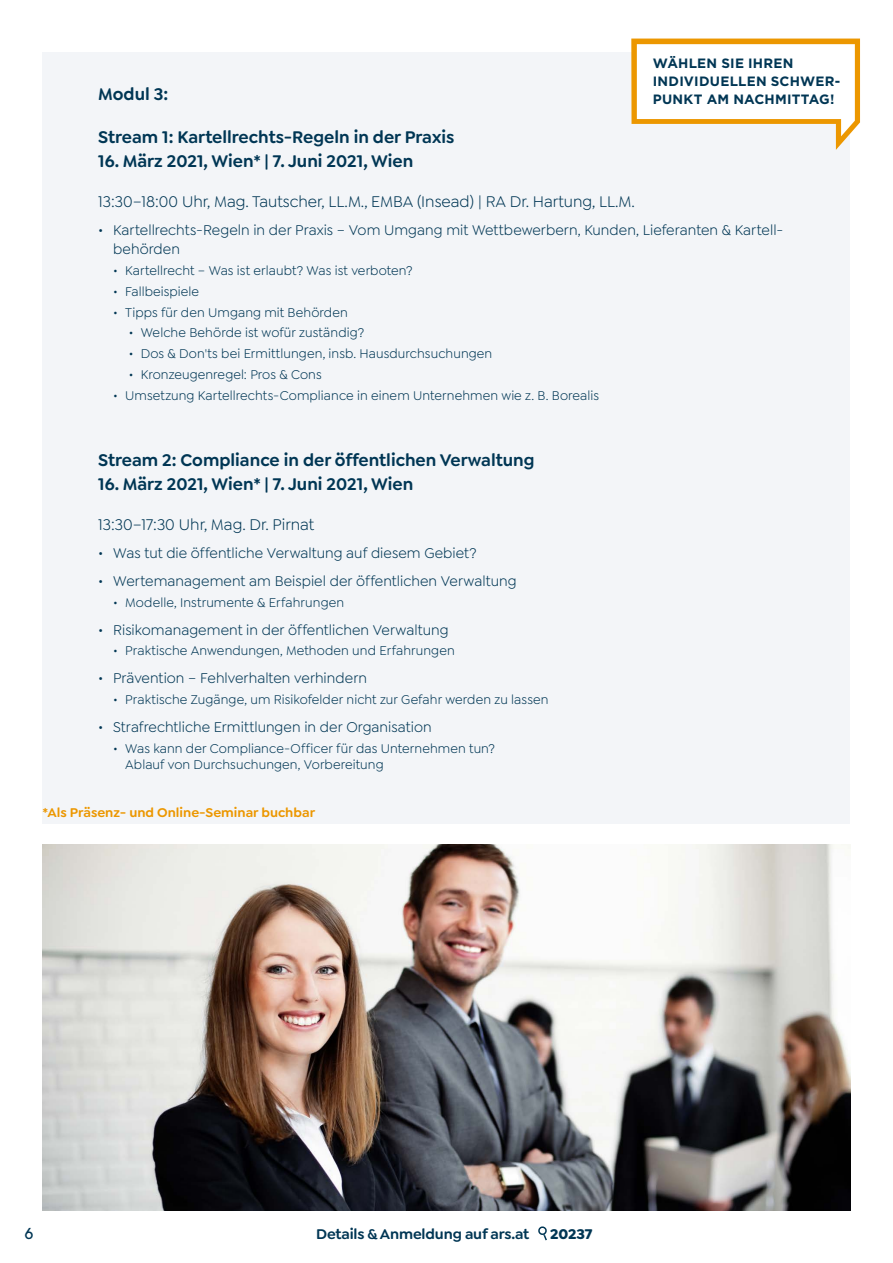
<style>
.page{position:relative;width:893px;height:1263px;background:#fff}
.page>*{position:absolute;margin:0;border:0;box-sizing:border-box;transform-origin:0 0}
.t1{font:600 18px "Goldplay";color:#003654}
.t2{font:16.5px "Goldplay";color:#003654}
.t3{font:15px/19.5px "Goldplay";letter-spacing:.005em;color:#003654}
.t4{font:600 15px "Goldplay";letter-spacing:-.01em;color:#003654}
.t5{font:700 15px "Goldplay";letter-spacing:-.01em;color:#003654}
.t6{font:500 15px "ITC Avant Garde Std";color:#003654}
.t7{font:13.5px/16.5px "Goldplay";letter-spacing:.005em;color:#003654}
.t8{font:700 13.5px/18px "Gotham";letter-spacing:.015em;color:#003654}
.t9{font:600 13.5px "Goldplay";color:#ec9700}
</style>
<div class="page">
<img style="left:43px;top:844px;width:807px;height:366px">
<div style="left:43px;top:52px;width:807px;height:772px;background:#f3f5f8"></div>
<svg style="left:538px;top:1226px;width:9px;height:15px"></svg>
<svg style="left:631px;top:39px;width:229px;height:111px"></svg>
<p class="t8" style="left:653px;top:54px;width:189px">WÄHLEN SIE IHREN<br>INDIVIDUELLEN SCHWER-<br>PUNKT AM NACHMITTAG!</p>
<h1 class="t1" style="left:98px;top:83px;width:71px">Modul 3:</h1>
<h1 class="t1" style="left:98px;top:126px;width:358px">Stream 1: Kartellrechts-Regeln in der Praxis</h1>
<h1 class="t1" style="left:98px;top:150px;width:317px">16. März 2021, Wien* | 7. Juni 2021, Wien</h1>
<p class="t2" style="left:98px;top:192px;width:538px">13:30–18:00 Uhr, Mag. Tautscher, LL.M., EMBA (Insead) | RA Dr. Hartung, LL.M.</p>
<p class="t3" style="left:113px;top:220px;width:672px;text-indent:-15px">• Kartellrechts-Regeln in der Praxis – Vom Umgang mit Wettbewerbern, Kunden, Lieferanten &amp; Kartell&shy;behörden</p>
<p class="t7" style="left:113px;top:262px;width:301px">• Kartellrecht – Was ist erlaubt? Was ist verboten?</p>
<p class="t7" style="left:113px;top:283px;width:87px">• Fallbeispiele</p>
<p class="t7" style="left:113px;top:304px;width:236px">• Tipps für den Umgang mit Behörden</p>
<p class="t7" style="left:129px;top:324px;width:237px">• Welche Behörde ist wofür zuständig?</p>
<p class="t7" style="left:129px;top:345px;width:365px">• Dos &amp; Don'ts bei Ermittlungen, insb. Hausdurchsuchungen</p>
<p class="t7" style="left:129px;top:366px;width:194px">• Kronzeugenregel: Pros &amp; Cons</p>
<p class="t7" style="left:113px;top:387px;width:487px">• Umsetzung Kartellrechts-Compliance in einem Unternehmen wie z. B. Borealis</p>
<h1 class="t1" style="left:98px;top:449px;width:438px">Stream 2: Compliance in der öffentlichen Verwaltung</h1>
<h1 class="t1" style="left:98px;top:473px;width:317px">16. März 2021, Wien* | 7. Juni 2021, Wien</h1>
<p class="t2" style="left:98px;top:515px;width:218px">13:30–17:30 Uhr, Mag. Dr. Pirnat</p>
<p class="t3" style="left:98px;top:543px;width:380px">• Was tut die öffentliche Verwaltung auf diesem Gebiet?</p>
<p class="t3" style="left:98px;top:571px;width:420px">• Wertemanagement am Beispiel der öffentlichen Verwaltung</p>
<p class="t7" style="left:113px;top:594px;width:232px">• Modelle, Instrumente &amp; Erfahrungen</p>
<p class="t3" style="left:98px;top:620px;width:352px">• Risikomanagement in der öffentlichen Verwaltung</p>
<p class="t7" style="left:113px;top:643px;width:343px">• Praktische Anwendungen, Methoden und Erfahrungen</p>
<p class="t3" style="left:98px;top:669px;width:270px">• Prävention – Fehlverhalten verhindern</p>
<p class="t7" style="left:113px;top:691px;width:437px">• Praktische Zugänge, um Risikofelder nicht zur Gefahr werden zu lassen</p>
<p class="t3" style="left:98px;top:717px;width:335px">• Strafrechtliche Ermittlungen in der Organisation</p>
<p class="t7" style="left:125px;top:740px;width:371px;text-indent:-12px">• Was kann der Compliance-Officer für das Unternehmen tun?<br>Ablauf von Durchsuchungen, Vorbereitung</p>
<p class="t9" style="left:43px;top:804px;width:274px">*Als Präsenz- und Online-Seminar buchbar</p>
<p class="t6" style="left:25px;top:1224px;width:10px">6</p>
<p class="t4" style="left:316px;top:1224px;width:215px">Details &amp; Anmeldung auf ars.at</p>
<p class="t5" style="left:550px;top:1224px;width:44px">20237</p>
</div>
